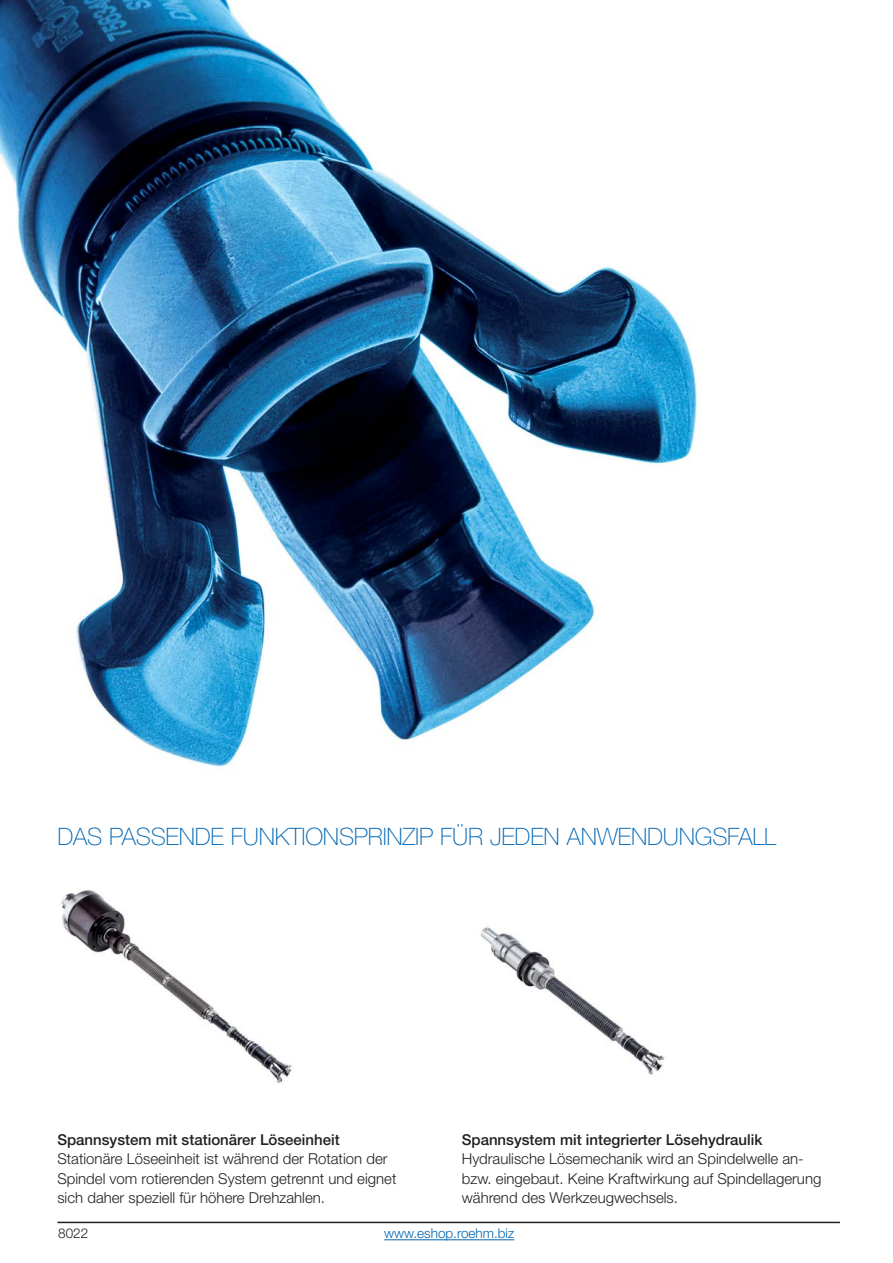
<style>
.page{position:relative;width:893px;height:1263px;background:#fff}
.page>*{position:absolute;margin:0;border:0;box-sizing:border-box;transform-origin:0 0}
.t1{font:100 24px "Helvetica Neue LT Std";letter-spacing:-.01em;color:#0066b3}
.t2{font:300 15px/19.5px "Helvetica Neue LT Std";color:#231f20}
.t3{font:500 15px "Helvetica Neue LT Std";color:#231f20}
.t4{font:300 13.5px "Helvetica Neue LT Std";color:#0066b3}
.t5{font:300 13.5px "Helvetica Neue LT Std";color:#231f20}
</style>
<div class="page">
<hr style="left:57px;top:1222px;width:783px;height:1px;background:#231f20">
<img style="left:61px;top:890px;width:231px;height:193px">
<img style="left:480px;top:927px;width:185px;height:148px">
<img style="left:0;top:0;width:697px;height:767px">
<hr style="left:384px;top:1239px;width:130px;height:1px;background:#0066b3">
<h1 class="t1" style="left:57px;top:828px;width:720px">DAS PASSENDE FUNKTIONSPRINZIP FÜR JEDEN ANWENDUNGSFALL</h1>
<p class="t3" style="left:57px;top:1134px;width:284px">Spannsystem mit stationärer Löseeinheit</p>
<p class="t2" style="left:57px;top:1150px;width:340px">Stationäre Löseeinheit ist während der Rotation der<br>Spindel vom rotierenden System getrennt und eignet sich daher speziell für höhere Drehzahlen.</p>
<p class="t4" style="left:384px;top:1229px;width:132px">www.eshop.roehm.biz</p>
<p class="t3" style="left:462px;top:1134px;width:302px">Spannsystem mit integrierter Lösehydraulik</p>
<p class="t2" style="left:462px;top:1150px;width:361px">Hydraulische Lösemechanik wird an Spindelwelle an&shy;bzw. eingebaut. Keine Kraftwirkung auf Spindellagerung während des Werkzeugwechsels.</p>
<p class="t5" style="left:58px;top:1229px;width:32px">8022</p>
</div>
